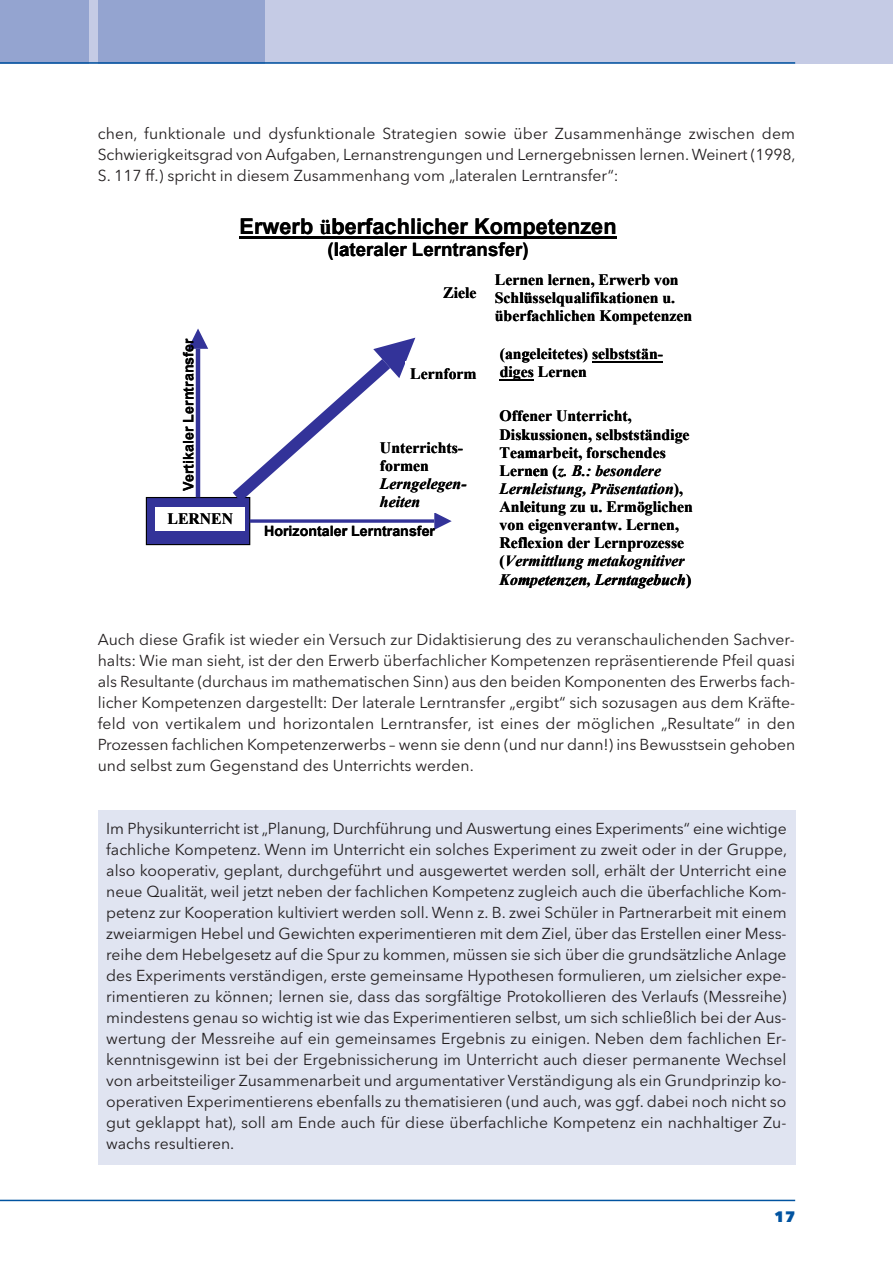
<style>
.page{position:relative;width:893px;height:1263px;background:#fff}
.page>*{position:absolute;margin:0;border:0;box-sizing:border-box;transform-origin:0 0}
.t1{font:700 21.75px "Arial";color:#000}
.t2{font:700 18.75px "Arial";color:#000}
.t3{font:15.75px/21px "Avenir Next LT Pro";color:#231f20;text-align:justify}
.t4{font:700 15.75px/18.1px "Times New Roman";color:#000}
.t5{font:italic 700 15.75px/18.1px "Times New Roman";color:#000}
.t6{font:800 15px "Avenir Next LT Pro";color:#0153a0}
.t7{font:700 14.25px "Arial";color:#000}
.s1{font-family:"Times New Roman"}
.s2{font-style:italic}
.s3{font-style:normal}
</style>
<div class="page">
<div style="left:98px;top:810px;width:697px;height:355px;background:#e0e4f1"></div>
<div style="left:0;top:0;width:893px;height:64px;background:#c5cbe5"></div>
<hr style="left:0;top:1200px;width:795px;height:1px;background:#0153a0">
<div style="left:98px;top:0;width:166px;height:64px;background:#94a4d0"></div>
<div style="left:0;top:0;width:88px;height:64px;background:#94a4d0"></div>
<hr style="left:0;top:62px;width:795px;height:2px;background:#0153a0">
<hr style="left:240px;top:236px;width:377px;height:3px;background:#000">
<div style="left:146px;top:497px;width:104px;height:47px;background:#339"></div>
<div style="left:146px;top:497px;width:104px;height:48px;border:1px solid #000"></div>
<div style="left:156px;top:507px;width:89px;height:23px;background:#fff"></div>
<hr style="left:196px;top:349px;width:4px;height:148px;background:#339">
<svg style="left:188px;top:328px;width:20px;height:21px"></svg>
<svg style="left:250px;top:519px;width:184px;height:4px"></svg>
<svg style="left:434px;top:513px;width:18px;height:17px"></svg>
<svg style="left:220px;top:338px;width:195px;height:176px"></svg>
<div style="left:405px;top:361px;width:80px;height:24px;background:#fff"></div>
<hr style="left:592px;top:361px;width:71px;height:2px;background:#000">
<hr style="left:500px;top:379px;width:34px;height:2px;background:#000">
<div style="left:374px;top:435px;width:108px;height:78px;background:#fff"></div>
<p class="t3" style="left:98px;top:125px;width:699px">chen, funktionale und dysfunktionale Strategien sowie über Zusammenhänge zwischen dem Schwierigkeitsgrad von Aufgaben, Lernanstrengungen und Lernergebnissen lernen. Weinert (1998, S. 117 ff.) spricht in diesem Zusammenhang vom „lateralen Lerntransfer“:</p>
<h1 class="t1" style="left:240px;top:214px;width:379px">Erwerb <span class="s1">ü</span>berfachlicher Kompetenzen</h1>
<p class="t2" style="left:328px;top:239px;width:203px">(lateraler Lerntransfer)</p>
<p class="t7" style="left:181px;top:491px;width:155px;rotate:-90deg">V t re i k l a re L nre nar t s f e r</p>
<p class="t4" style="left:168px;top:510px;width:67px">LERNEN</p>
<p class="t4" style="left:443px;top:284px;width:35px">Ziele</p>
<p class="t4" style="left:410px;top:364px;width:68px">Lernform</p>
<p class="t4" style="left:380px;top:438px;width:85px">Unterrichts&shy;formen</p>
<p class="t5" style="left:380px;top:474px;width:88px">Lerngelegen&shy;heiten</p>
<p class="t7" style="left:264px;top:523px;width:173px">Horizontaler Lerntran fer</p>
<p class="t7" style="left:409px;top:523px;width:9px">s</p>
<p class="t4" style="left:495px;top:270px;width:199px">Lernen lernen, Erwerb von<br>Schlüsselqualifikationen u. überfachlichen Kompetenzen</p>
<p class="t4" style="left:500px;top:345px;width:165px">(angeleitetes) selbststän&shy;diges Lernen</p>
<p class="t4" style="left:500px;top:407px;width:195px">Offener Unterricht,<br>Diskussionen, selbstständige<br>Teamarbeit, forschendes<br>Lernen (<span class="s2">z. B.: besondere<br>Lernleistung, Präsentation</span>),<br>Anleitung zu u. Ermöglichen von eigenverantw. Lernen,<br>Reflexion der Lernprozesse (<span class="s2">Vermittlung metakognitiver</span></p>
<p class="t5" style="left:500px;top:570px;width:193px">Kompetenzen, Lerntagebuch<span class="s3">)</span></p>
<p class="t3" style="left:98px;top:631px;width:699px">Auch diese Grafik ist wieder ein Versuch zur Didaktisierung des zu veranschaulichenden Sachver&shy;halts: Wie man sieht, ist der den Erwerb überfachlicher Kompetenzen repräsentierende Pfeil quasi als Resultante (durchaus im mathematischen Sinn) aus den beiden Komponenten des Erwerbs fach&shy;licher Kompetenzen dargestellt: Der laterale Lerntransfer „ergibt“ sich sozusagen aus dem Kräfte&shy;feld von vertikalem und horizontalen Lerntransfer, ist eines der möglichen „Resultate“ in den Prozessen fachlichen Kompetenzerwerbs – wenn sie denn (und nur dann!) ins Bewusstsein gehoben und selbst zum Gegenstand des Unterrichts werden.</p>
<p class="t3" style="left:106px;top:820px;width:682px">Im Physikunterricht ist „Planung, Durchführung und Auswertung eines Experiments“ eine wichtige fachliche Kompetenz. Wenn im Unterricht ein solches Experiment zu zweit oder in der Gruppe, also kooperativ, geplant, durchgeführt und ausgewertet werden soll, erhält der Unterricht eine neue Qualität, weil jetzt neben der fachlichen Kompetenz zugleich auch die überfachliche Kom&shy;petenz zur Kooperation kultiviert werden soll. Wenn z. B. zwei Schüler in Partnerarbeit mit einem zweiarmigen Hebel und Gewichten experimentieren mit dem Ziel, über das Erstellen einer Mess&shy;reihe dem Hebelgesetz auf die Spur zu kommen, müssen sie sich über die grundsätzliche Anlage des Experiments verständigen, erste gemeinsame Hypothesen formulieren, um zielsicher expe&shy;rimentieren zu können; lernen sie, dass das sorgfältige Protokollieren des Verlaufs (Messreihe) mindestens genau so wichtig ist wie das Experimentieren selbst, um sich schließlich bei der Aus&shy;wertung der Messreihe auf ein gemeinsames Ergebnis zu einigen. Neben dem fachlichen Er&shy;kenntnisgewinn ist bei der Ergebnissicherung im Unterricht auch dieser permanente Wechsel von arbeitsteiliger Zusammenarbeit und argumentativer Verständigung als ein Grundprinzip ko&shy;operativen Experimentierens ebenfalls zu thematisieren (und auch, was ggf. dabei noch nicht so gut geklappt hat), soll am Ende auch für diese überfachliche Kompetenz ein nachhaltiger Zu&shy;wachs resultieren.</p>
<p class="t6" style="left:774px;top:1211px;width:22px">17</p>
</div>
